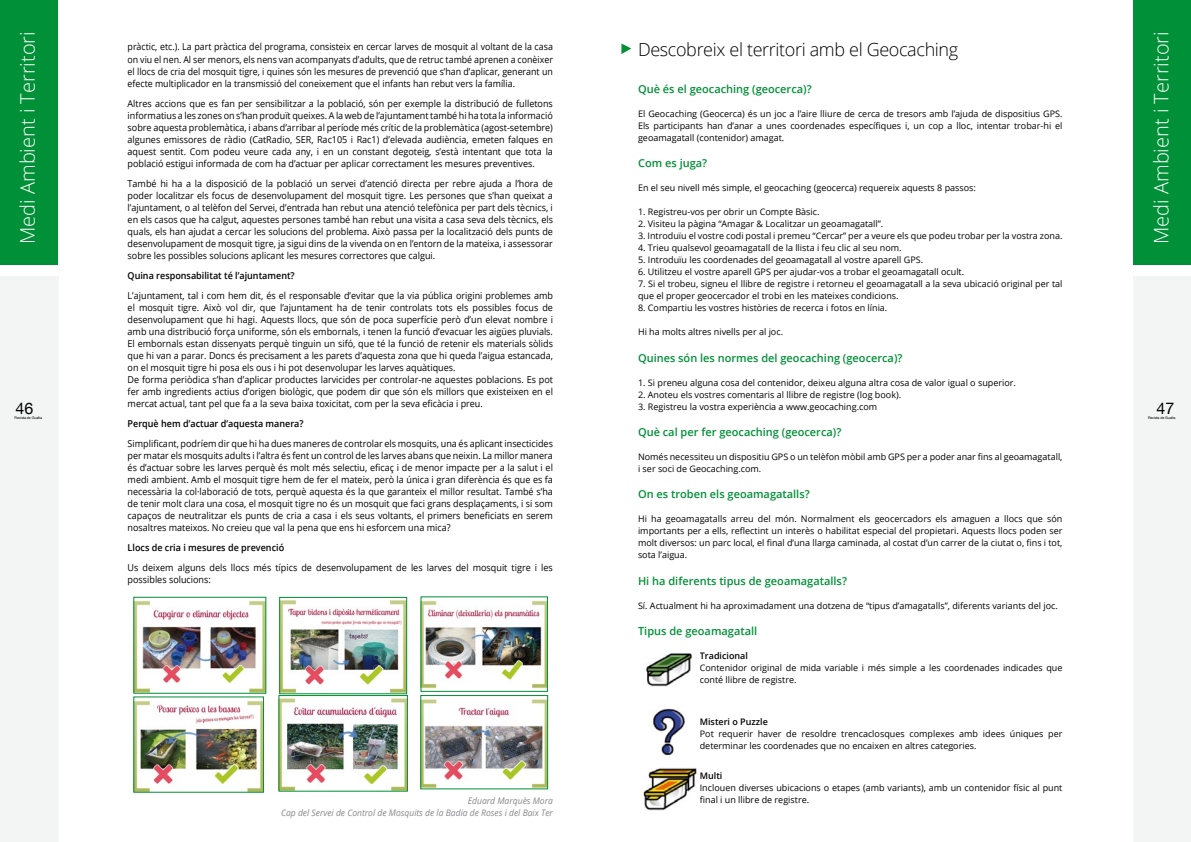
<style>
.page{position:relative;width:1191px;height:842px;background:#fff}
.page>*{position:absolute;margin:0;border:0;box-sizing:border-box;transform-origin:0 0}
.t1{font:300 20px "Open Sans";color:#fff}
.t2{font:300 18px "Open Sans";letter-spacing:-.02em;color:#000}
.t3{font:16px "Helvetica Neue";color:#000}
.t4{font:600 11px "Open Sans";color:#009037}
.t5{font:9.5px/12px "Open Sans";color:#000;text-align:justify;scale:.95 1}
.t6{font:9.5px/13px "Open Sans";color:#000;scale:.93 1}
.t7{font:600 9.5px "Open Sans";color:#000;scale:.95 1}
.t8{font:9px/12px "Open Sans";color:#000}
.t9{font:italic 9px/12px "Open Sans";color:#87888a;text-align:right;scale:.95 1}
.t10{font:600 9px "Open Sans";color:#000}
.t11{font:3.6px "Helvetica Neue";letter-spacing:-.02em;color:#000}
</style>
<div class="page">
<div style="left:1132px;top:276px;width:59px;height:566px;background:#f3f4f4"></div>
<div style="left:0;top:276px;width:59px;height:566px;background:#f3f4f4"></div>
<img style="left:136px;top:600px;width:128px;height:91px">
<img style="left:136px;top:700px;width:126px;height:90px">
<img style="left:279px;top:599px;width:128px;height:190px">
<div style="left:279px;top:597px;width:128px;height:97px;border:1px solid #009037"></div>
<div style="left:279px;top:695px;width:129px;height:96px;border:1px solid #009037"></div>
<img style="left:423px;top:600px;width:122px;height:89px">
<img style="left:422px;top:699px;width:124px;height:88px">
<div style="left:420px;top:695px;width:128px;height:94px;border:1px solid #009037"></div>
<svg style="left:621px;top:44px;width:10px;height:10px"></svg>
<div style="left:0;top:0;width:58px;height:265px;background:#009037"></div>
<div style="left:1134px;top:0;width:57px;height:265px;background:#009037"></div>
<img style="left:646px;top:653px;width:47px;height:34px">
<img style="left:653px;top:708px;width:32px;height:47px">
<img style="left:643px;top:767px;width:54px;height:44px">
<h1 class="t1" style="left:14px;top:244px;width:214px;rotate:-90deg">Medi Ambient i Territori</h1>
<h1 class="t1" style="left:1147px;top:244px;width:214px;rotate:-90deg">Medi Ambient i Territori</h1>
<p class="t6" style="left:128px;top:40px;width:459px">pràctic, etc.). La part pràctica del programa, consisteix en cercar larves de mosquit al voltant de la casa on viu el nen. Al ser menors, els nens van acompanyats d’adults, que de retruc també aprenen a conèixer</p>
<p class="t6" style="left:128px;top:65px;width:459px;line-height:12px">el llocs de cria del mosquit tigre, i quines són les mesures de prevenció que s’han d’aplicar, generant un efecte multiplicador en la transmissió del coneixement que el infants han rebut vers la família.</p>
<p class="t5" style="left:128px;top:97px;width:449px">Altres accions que es fan per sensibilitzar a la població, són per exemple la distribució de fulletons informatius a les zones on s’han produït queixes. A la web de l’ajuntament també hi ha tota la informació sobre aquesta problemàtica, i abans d’arribar al període més crític de la problemàtica (agost-setembre) algunes emissores de ràdio (CatRadio, SER, Rac105 i Rac1) d’elevada audiència, emeten falques en aquest sentit. Com podeu veure cada any, i en un constant degoteig, s’està intentant que tota la població estigui informada de com ha d’actuar per aplicar correctament les mesures preventives.</p>
<p class="t5" style="left:128px;top:177px;width:449px">També hi ha a la disposició de la població un servei d’atenció directa per rebre ajuda a l’hora de poder localitzar els focus de desenvolupament del mosquit tigre. Les persones que s’han queixat a l’ajuntament, o al telèfon del Servei, d’entrada han rebut una atenció telefònica per part dels tècnics, i en els casos que ha calgut, aquestes persones també han rebut una visita a casa seva dels tècnics, els quals, els han ajudat a cercar les solucions del problema. Això passa per la localització dels punts de desenvolupament de mosquit tigre, ja sigui dins de la vivenda on en l’entorn de la mateixa, i assessorar sobre les possibles solucions aplicant les mesures correctores que calgui.</p>
<p class="t7" style="left:128px;top:269px;width:177px">Quina responsabilitat té l’ajuntament?</p>
<p class="t5" style="left:128px;top:289px;width:449px;text-align:left">L’ajuntament, tal i com hem dit, és el responsable d’evitar que la via pública origini problemes amb el mosquit tigre. Això vol dir, que l’ajuntament ha de tenir controlats tots els possibles focus de desenvolupament que hi hagi. Aquests llocs, que són de poca superfície però d’un elevat nombre i amb una distribució força uniforme, són els embornals, i tenen la funció d’evacuar les aigües pluvials.<br>El embornals estan dissenyats perquè tinguin un sifó, que té la funció de retenir els materials sòlids que hi van a parar. Doncs és precisament a les parets d’aquesta zona que hi queda l’aigua estancada, on el mosquit tigre hi posa els ous i hi pot desenvolupar les larves aquàtiques.<br>De forma periòdica s’han d’aplicar productes larvicides per controlar-ne aquestes poblacions. Es pot fer amb ingredients actius d’origen biològic, que podem dir que són els millors que existeixen en el mercat actual, tant pel que fa a la seva baixa toxicitat, com per la seva eficàcia i preu.</p>
<p class="t7" style="left:128px;top:417px;width:187px">Perquè hem d’actuar d’aquesta manera?</p>
<p class="t5" style="left:128px;top:437px;width:449px">Simplificant, podríem dir que hi ha dues maneres de controlar els mosquits, una és aplicant insecticides per matar els mosquits adults i l’altra és fent un control de les larves abans que neixin. La millor manera és d’actuar sobre les larves perquè és molt més selectiu, eficaç i de menor impacte per a la salut i el medi ambient. Amb el mosquit tigre hem de fer el mateix, però la única i gran diferència és que es fa necessària la col·laboració de tots, perquè aquesta és la que garanteix el millor resultat. També s’ha de tenir molt clara una cosa, el mosquit tigre no és un mosquit que faci grans desplaçaments, i si som capaços de neutralitzar els punts de cria a casa i els seus voltants, el primers beneficiats en serem nosaltres mateixos. No creieu que val la pena que ens hi esforcem una mica?</p>
<p class="t7" style="left:128px;top:541px;width:166px">Llocs de cria i mesures de prevenció</p>
<p class="t5" style="left:128px;top:561px;width:449px">Us deixem alguns dels llocs més típics de desenvolupament de les larves del mosquit tigre i les possibles solucions:</p>
<h2 class="t2" style="left:638px;top:37px;width:322px">Descobreix el territori amb el Geocaching</h2>
<p class="t4" style="left:638px;top:81px;width:175px">Què és el geocaching (geocerca)?</p>
<p class="t8" style="left:638px;top:107px;width:426px;text-align:justify">El Geocaching (Geocerca) és un joc a l’aire lliure de cerca de tresors amb l’ajuda de dispositius GPS.<br>Els participants han d’anar a unes coordenades específiques i, un cop a lloc, intentar trobar-hi el geoamagatall (contenidor) amagat.</p>
<p class="t4" style="left:638px;top:156px;width:71px">Com es juga?</p>
<p class="t8" style="left:638px;top:182px;width:339px">En el seu nivell més simple, el geocaching (geocerca) requereix aquests 8 passos:</p>
<p class="t8" style="left:638px;top:206px;width:183px">1. Registreu-vos per obrir un Compte Bàsic.</p>
<p class="t8" style="left:638px;top:218px;width:247px">2. Visiteu la pàgina “Amagar &amp; Localitzar un geoamagatall”.</p>
<p class="t8" style="left:638px;top:230px;width:426px">3. Introduïu el vostre codi postal i premeu “Cercar” per a veure els que podeu trobar per la vostra zona.</p>
<p class="t8" style="left:638px;top:242px;width:265px">4. Trieu qualsevol geoamagatall de la llista i feu clic al seu nom.</p>
<p class="t8" style="left:638px;top:254px;width:287px">5. Introduïu les coordenades del geoamagatall al vostre aparell GPS.</p>
<p class="t8" style="left:638px;top:266px;width:328px">6. Utilitzeu el vostre aparell GPS per ajudar-vos a trobar el geoamagatall ocult.</p>
<p class="t8" style="left:638px;top:278px;width:426px">7. Si el trobeu, signeu el llibre de registre i retorneu el geoamagatall a la seva ubicació original per tal que el proper geocercador el trobi en les mateixes condicions.</p>
<p class="t8" style="left:638px;top:302px;width:251px">8. Compartiu les vostres històries de recerca i fotos en línia.</p>
<p class="t8" style="left:638px;top:326px;width:146px">Hi ha molts altres nivells per al joc.</p>
<p class="t4" style="left:638px;top:350px;width:266px">Quines són les normes del geocaching (geocerca)?</p>
<p class="t8" style="left:638px;top:376px;width:379px">1. Si preneu alguna cosa del contenidor, deixeu alguna altra cosa de valor igual o superior.</p>
<p class="t8" style="left:638px;top:388px;width:265px">2. Anoteu els vostres comentaris al llibre de registre (log book).</p>
<p class="t8" style="left:638px;top:400px;width:241px">3. Registreu la vostra experiència a www.geocaching.com</p>
<p class="t4" style="left:638px;top:424px;width:205px">Què cal per fer geocaching (geocerca)?</p>
<p class="t8" style="left:638px;top:451px;width:426px">Només necessiteu un dispositiu GPS o un telèfon mòbil amb GPS per a poder anar fins al geoamagatall, i ser soci de Geocaching.com.</p>
<p class="t4" style="left:638px;top:487px;width:173px">On es troben els geoamagatalls?</p>
<p class="t8" style="left:638px;top:513px;width:426px;text-align:justify">Hi ha geoamagatalls arreu del món. Normalment els geocercadors els amaguen a llocs que són importants per a ells, reflectint un interès o habilitat especial del propietari. Aquests llocs poden ser molt diversos: un parc local, el final d’una llarga caminada, al costat d’un carrer de la ciutat o, fins i tot, sota l’aigua.</p>
<p class="t4" style="left:638px;top:573px;width:210px">Hi ha diferents tipus de geoamagatalls?</p>
<p class="t8" style="left:638px;top:599px;width:421px">Sí. Actualment hi ha aproximadament una dotzena de “tipus d’amagatalls”, diferents variants del joc.</p>
<p class="t4" style="left:638px;top:624px;width:121px">Tipus de geoamagatall</p>
<p class="t10" style="left:700px;top:650px;width:50px">Tradicional</p>
<p class="t8" style="left:700px;top:662px;width:364px">Contenidor original de mida variable i més simple a les coordenades indicades que conté llibre de registre.</p>
<p class="t10" style="left:700px;top:716px;width:70px">Misteri o Puzzle</p>
<p class="t8" style="left:700px;top:728px;width:364px">Pot requerir haver de resoldre trencaclosques complexes amb idees úniques per determinar les coordenades que no encaixen en altres categories.</p>
<p class="t10" style="left:700px;top:770px;width:24px">Multi</p>
<p class="t8" style="left:700px;top:782px;width:364px">Inclouen diverses ubicacions o etapes (amb variants), amb un contenidor físic al punt final i un llibre de registre.</p>
<h3 class="t3" style="left:16px;top:399px;width:19px">46</h3>
<p class="t11" style="left:15px;top:416px;width:29px">Revista de Gualta</p>
<h3 class="t3" style="left:1156px;top:399px;width:19px">47</h3>
<p class="t11" style="left:1148px;top:416px;width:29px">Revista de Gualta</p>
<p class="t9" style="left:281px;top:794px;width:288px">Eduard Marquès Mora<br>Cap del Servei de Control de Mosquits de la Badia de Roses i del Baix Ter</p>
</div>
